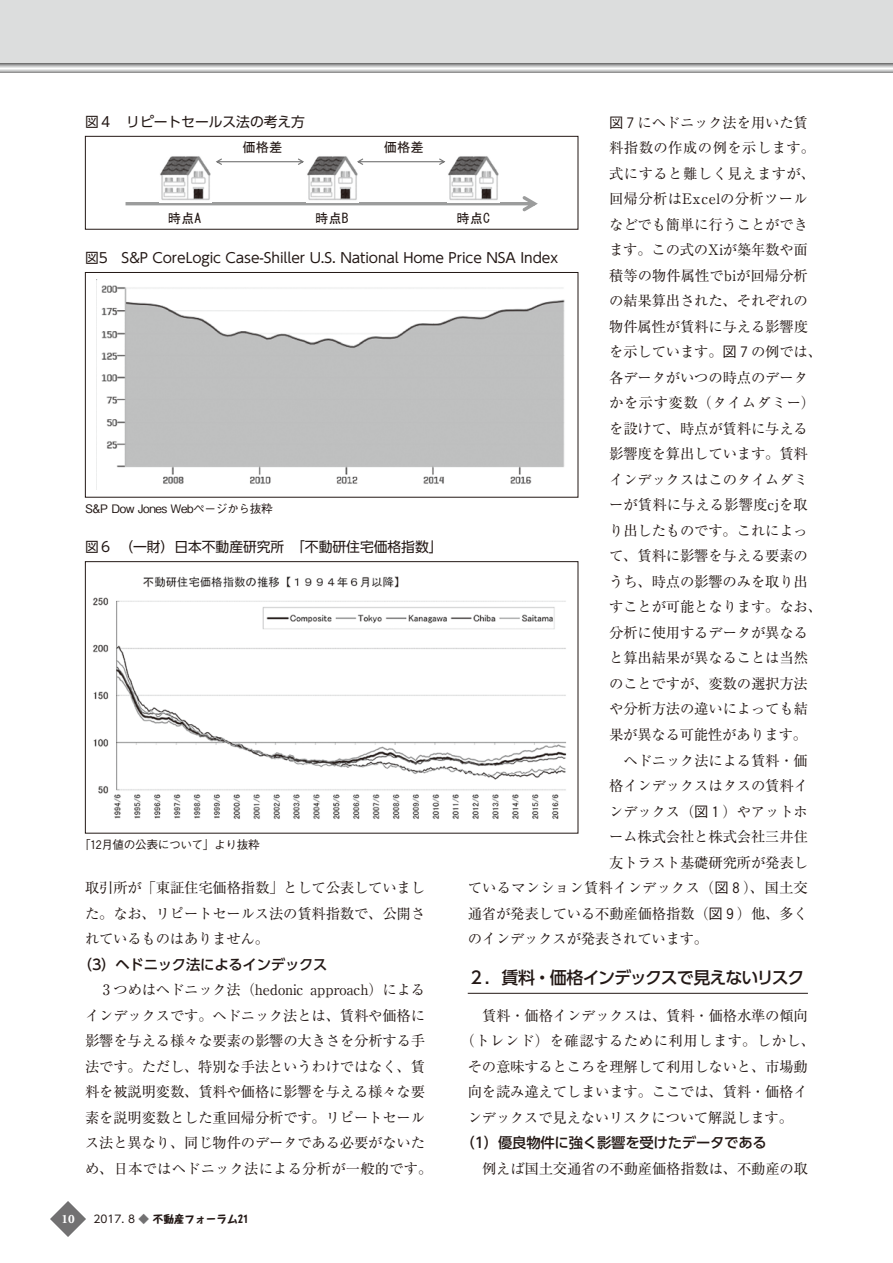
<style>
.page{position:relative;width:893px;height:1263px;background:#fff}
.page>*{position:absolute;margin:0;border:0;box-sizing:border-box;transform-origin:0 0}
.t1{font:500 16.95px "UD Shin Go Pr 6";letter-spacing:-.065em;color:#231815}
.t2{font:14.4px/25.5px "Ryumin Pr 6";letter-spacing:-.01em;color:#231815}
.t3{font:500 14.4px "UD Shin Go Pr 6";letter-spacing:-.015em;color:#231815}
.t4{font:14.4px "Ryumin Pr 6";letter-spacing:.015em;color:#231815}
.t5{font:14.4px "Ryumin Pr 6";letter-spacing:.035em;color:#231815}
.t6{font:13.8px "UD Shin Go Pr 6 N";letter-spacing:-.005em;color:#231815}
.t7{font:13.35px "MS Gothic";color:#231815}
.t8{font:700 12.75px "Adobe Garamond Pro";color:#fff}
.t9{font:500 11.7px "Gothic BBB Pro";letter-spacing:-.035em;color:#231815}
.t10{font:800 10.65px "Taka Hand Std";color:#231815}
.s1{font-family:"Gothic BBB Pr 6";font-weight:500}
.s2{font-family:"Gothic Num"}
.s3{font-family:"Gothic Num";font-weight:400}
.s4{font-family:"UD Shin Go Pro";font-weight:400}
.s5{font-family:"UD Shin Go Pro";font-weight:400;color:#727172}
</style>
<div class="page">
<hr style="left:468px;top:993px;width:340px;height:1px;background:#231815">
<div style="left:0;top:0;width:893px;height:69px;background:#dcdddd"></div>
<svg style="left:0;top:64px;width:893px;height:8px"></svg>
<img style="left:96px;top:280px;width:469px;height:210px">
<div style="left:85px;top:272px;width:493px;height:225px;border:1px solid #231815"></div>
<img style="left:93px;top:576px;width:474px;height:243px">
<div style="left:85px;top:561px;width:493px;height:272px;border:1px solid #231815"></div>
<svg style="left:126px;top:196px;width:412px;height:16px"></svg>
<img style="left:159px;top:156px;width:53px;height:46px">
<img style="left:306px;top:156px;width:53px;height:46px">
<svg style="left:216px;top:158px;width:88px;height:7px"></svg>
<img style="left:448px;top:156px;width:52px;height:46px">
<svg style="left:357px;top:158px;width:88px;height:7px"></svg>
<div style="left:85px;top:136px;width:493px;height:94px;border:1px solid #231815"></div>
<svg style="left:50px;top:1201px;width:36px;height:36px"></svg>
<p class="t6" style="left:85px;top:111px;width:222px">図４　リピートセールス法の考え方</p>
<p class="t2" style="left:609px;top:109px;width:214px"><span class="s1">図</span> <span class="s2">7</span> にヘドニック法を用いた賃料指数の作成の例を示します。式にすると難しく見えますが、回帰分析はExcelの分析ツールなどでも簡単に行うことができます。この式のXiが築年数や面積等の物件属性でbiが回帰分析の結果算出された、それぞれの物件属性が賃料に与える影響度を示しています。<span class="s1">図</span> <span class="s2">7</span> の例では、各データがいつの時点のデータかを示す変数（タイムダミー）を設けて、時点が賃料に与える影響度を算出しています。賃料インデックスはこのタイムダミーが賃料に与える影響度cjを取り出したものです。これによって、賃料に影響を与える要素のうち、時点の影響のみを取り出すことが可能となります。なお、分析に使用するデータが異なると算出結果が異なることは当然のことですが、変数の選択方法や分析方法の違いによっても結果が異なる可能性があります。</p>
<p class="t2" style="left:623px;top:747px;width:186px">ヘドニック法による賃料・価</p>
<p class="t2" style="left:609px;top:772px;width:200px">格インデックスはタスの賃料イ</p>
<p class="t2" style="left:609px;top:798px;width:200px">ンデックス（<span class="s1">図</span> <span class="s2">1</span> ）やアットホ</p>
<p class="t2" style="left:609px;top:823px;width:200px">ーム株式会社と株式会社三井住</p>
<p class="t2" style="left:609px;top:849px;width:200px">友トラスト基礎研究所が発表し</p>
<p class="t4" style="left:468px;top:876px;width:342px">ているマンション賃料インデックス（<span class="s1">図</span> <span class="s2">8</span> ）、国土交</p>
<p class="t2" style="left:468px;top:900px;width:342px">通省が発表している不動産価格指数（<span class="s1">図</span> <span class="s2">9</span> ）他、多く</p>
<p class="t2" style="left:468px;top:925px;width:242px">のインデックスが発表されています。</p>
<p class="t1" style="left:468px;top:964px;width:338px">２．賃料・価格インデックスで見えないリスク</p>
<p class="t2" style="left:482px;top:1002px;width:327px">賃料・価格インデックスは、賃料・価格水準の傾向</p>
<p class="t5" style="left:461px;top:1029px;width:356px">（トレンド）を確認するために利用します。しかし、</p>
<p class="t2" style="left:468px;top:1053px;width:342px">その意味するところを理解して利用しないと、市場動</p>
<p class="t2" style="left:468px;top:1078px;width:342px">向を読み違えてしまいます。ここでは、賃料・価格イ</p>
<p class="t2" style="left:468px;top:1104px;width:327px">ンデックスで見えないリスクについて解説します。</p>
<p class="t3" style="left:461px;top:1131px;width:308px">（1）優良物件に強く影響を受けたデータである</p>
<p class="t2" style="left:482px;top:1155px;width:327px">例えば国土交通省の不動産価格指数は、不動産の取</p>
<p class="t7" style="left:242px;top:140px;width:42px">価格差</p>
<p class="t7" style="left:384px;top:140px;width:42px">価格差</p>
<p class="t7" style="left:168px;top:212px;width:35px">時点A</p>
<p class="t7" style="left:315px;top:212px;width:35px">時点B</p>
<p class="t7" style="left:456px;top:212px;width:35px">時点C</p>
<p class="t6" style="left:85px;top:247px;width:474px">図5　S&amp;P CoreLogic Case-Shiller U.S. National Home Price NSA Index</p>
<p class="t9" style="left:85px;top:499px;width:189px">S&amp;P Dow Jones Webページから抜粋</p>
<p class="t6" style="left:85px;top:536px;width:359px">図６　（一財）日本不動産研究所　「不動研住宅価格指数」</p>
<p class="t9" style="left:79px;top:835px;width:182px">「<span class="s3">12</span>月値の公表について」より抜粋</p>
<p class="t2" style="left:85px;top:874px;width:342px;text-align:justify">取引所が「東証住宅価格指数」として公表していました。なお、リピートセールス法の賃料指数で、公開されているものはありません。</p>
<p class="t3" style="left:78px;top:952px;width:251px">（3）ヘドニック法によるインデックス</p>
<p class="t2" style="left:85px;top:976px;width:349px;text-indent:18px">3 つめはヘドニック法（hedonic approach）によるインデックスです。ヘドニック法とは、賃料や価格に影響を与える様々な要素の影響の大きさを分析する手法です。ただし、特別な手法というわけではなく、賃料を被説明変数、賃料や価格に影響を与える様々な要素を説明変数とした重回帰分析です。リピートセールス法と異なり、同じ物件のデータである必要がないため、日本ではヘドニック法による分析が一般的です。</p>
<p class="t8" style="left:61px;top:1211px;width:15px">10</p>
<p class="t10" style="left:94px;top:1211px;width:156px"><span class="s4">2017. 8</span> <span class="s5">◆</span> 不動産フォーラム21</p>
</div>
